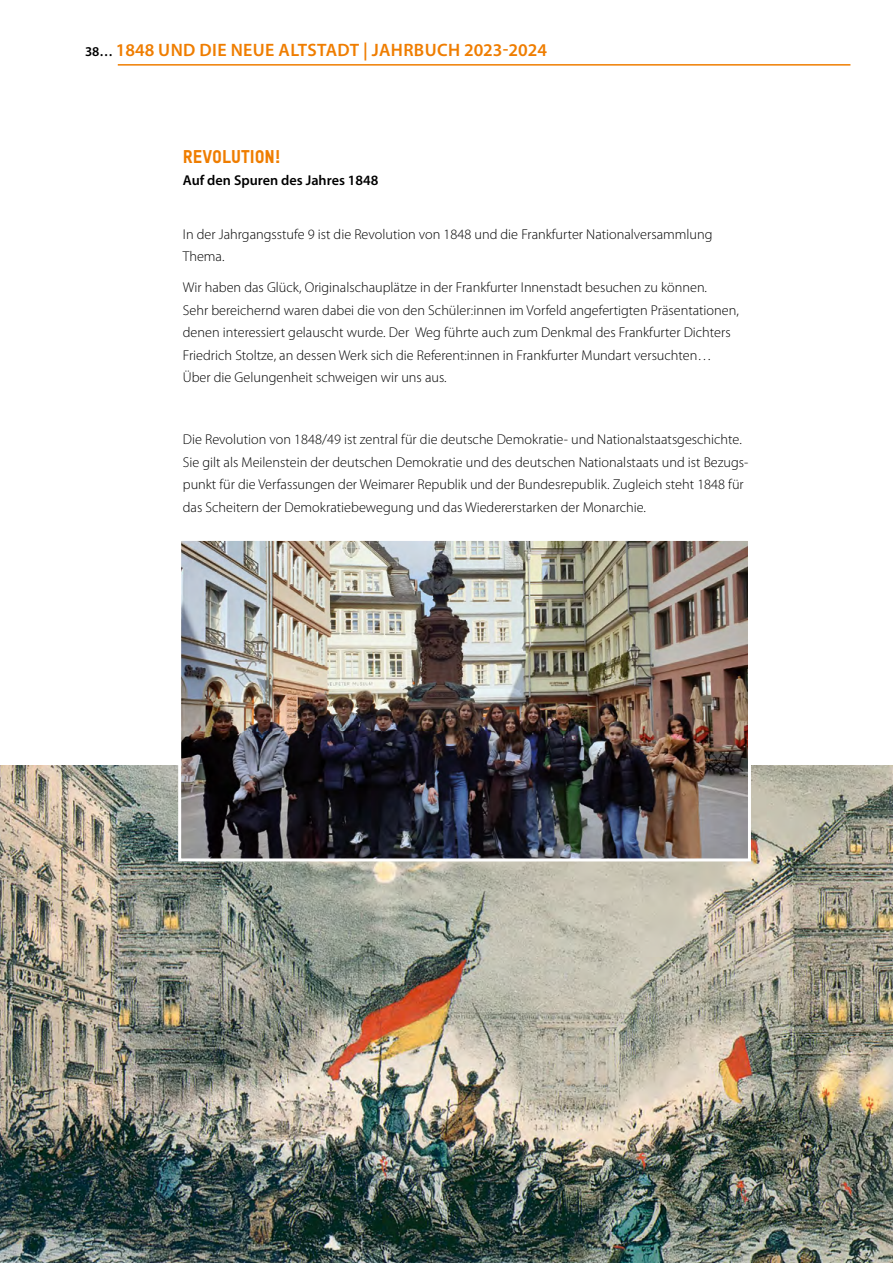
<style>
.page{position:relative;width:893px;height:1263px;background:#fff}
.page>*{position:absolute;margin:0;border:0;box-sizing:border-box;transform-origin:0 0}
.t1{font:600 18px "Myriad Pro";letter-spacing:.02em;color:#ef7d00}
.t2{font:18px "TSTAR Headline";color:#ef7d00}
.t3{font:300 14.25px/22.5px "Myriad Pro";color:#000}
.t4{font:600 14.25px "Myriad Pro";color:#000}
.s1{font-size:13.5px;color:#000}
</style>
<div class="page">
<hr style="left:118px;top:64px;width:732px;height:2px;background:#ef7d00">
<img style="left:0;top:765px;width:893px;height:498px">
<img style="left:182px;top:542px;width:565px;height:315px">
<div style="left:178px;top:538px;width:573px;height:323px;border:3px solid #fff"></div>
<p class="t1" style="left:85px;top:39px;width:464px"><span class="s1">38…</span> 1848 UND DIE NEUE ALTSTADT | JAHRBUCH 2023-2024</p>
<p class="t2" style="left:183px;top:145px;width:99px">REVOLUTION!</p>
<p class="t4" style="left:183px;top:171px;width:197px">Auf den Spuren des Jahres 1848</p>
<p class="t3" style="left:183px;top:223px;width:531px">In der Jahrgangsstufe 9 ist die Revolution von 1848 und die Frankfurter Nationalversammlung<br>Thema.</p>
<p class="t3" style="left:183px;top:276px;width:557px">Wir haben das Glück, Originalschauplätze in der Frankfurter Innenstadt besuchen zu können.<br>Sehr bereichernd waren dabei die von den Schüler:innen im Vorfeld angefertigten Präsentationen, denen interessiert gelauscht wurde. Der Weg führte auch zum Denkmal des Frankfurter Dichters Friedrich Stoltze, an dessen Werk sich die Referent:innen in Frankfurter Mundart versuchten… Über die Gelungenheit schweigen wir uns aus.</p>
<p class="t3" style="left:183px;top:428px;width:567px">Die Revolution von 1848/49 ist zentral für die deutsche Demokratie- und Nationalstaatsgeschichte.<br>Sie gilt als Meilenstein der deutschen Demokratie und des deutschen Nationalstaats und ist Bezugs&shy;punkt für die Verfassungen der Weimarer Republik und der Bundesrepublik. Zugleich steht 1848 für das Scheitern der Demokratiebewegung und das Wiedererstarken der Monarchie.</p>
</div>
